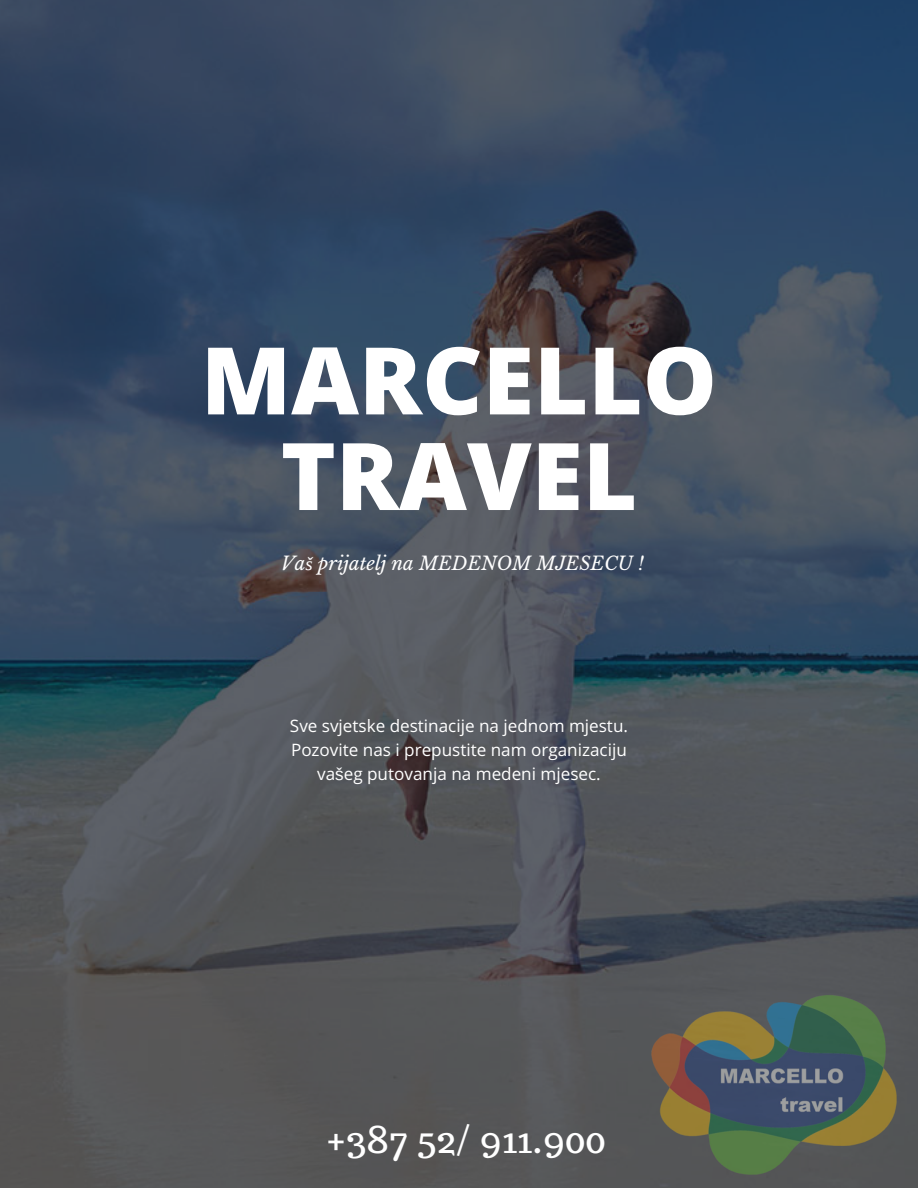
<style>
.page{position:relative;width:918px;height:1188px;background:#fff}
.page>*{position:absolute;margin:0;border:0;box-sizing:border-box;transform-origin:0 0}
.t1{font:800 93.45px/95.7px "Open Sans";color:#fff;text-align:center}
.t2{font:37.35px "Trocchi";color:#fff}
.t3{font:italic 18.75px "Libre Baskerville";color:#fff}
.t4{font:17.1px/23.7px "Open Sans";color:#fff;text-align:center}
.s1{font-family:"Liberation Serif"}
.s2{font-family:"Liberation Sans"}
</style>
<div class="page">
<img style="left:0;top:0;width:918px;height:1188px">
<img style="left:481px;top:870px;width:437px;height:318px">
<h1 class="t1" style="left:201px;top:330px;width:518px">MARCELLO<br>TRAVEL</h1>
<p class="t3" style="left:281px;top:552px;width:365px">Va<span class="s1">š</span> prijatelj na MEDENOM MJESECU !</p>
<p class="t4" style="left:290px;top:714px;width:340px">Sve svjetske destinacije na jednom mjestu.<br>Pozovite nas i prepustite nam organizaciju va<span class="s2">š</span>eg putovanja na medeni mjesec.</p>
<h2 class="t2" style="left:326px;top:1115px;width:282px">+387 52/ 911.900</h2>
</div>
